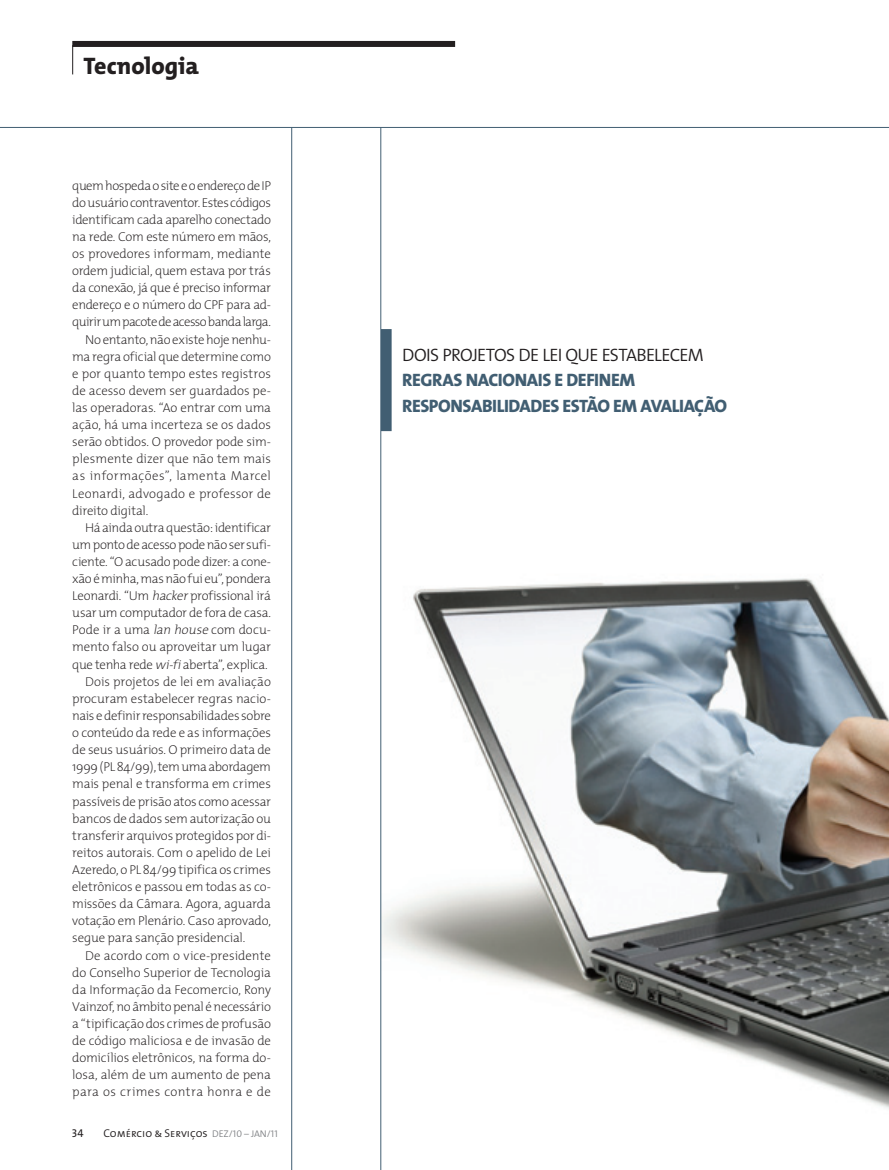
<style>
.page{position:relative;width:889px;height:1170px;background:#fff}
.page>*{position:absolute;margin:0;border:0;box-sizing:border-box;transform-origin:0 0}
.t1{font:800 24px "The Mix";color:#231f20}
.t2{font:18px/25.7px "The Mix Extra Bold Caps";letter-spacing:-.02em;color:#415e72}
.t3{font:300 18px "The Mix";color:#231f20}
.t4{font:200 12.9px "The Mix";letter-spacing:-.015em;color:#231f20}
.t5{font:200 12.9px "The Mix";letter-spacing:.005em;color:#231f20}
.t6{font:200 12.9px "The Mix";letter-spacing:-.045em;color:#231f20}
.t7{font:200 12.9px "The Mix";letter-spacing:-.04em;color:#231f20}
.t8{font:200 12.9px "The Mix";letter-spacing:.015em;color:#231f20}
.t9{font:11.4px "The Mix Semi Light Caps";color:#231f20}
.t10{font:11.4px "The Mix Caps";color:#231f20}
.s1{font-style:italic}
.s2{font-size:9.75px;color:#808285}
</style>
<div class="page">
<svg style="left:72px;top:47px;width:1px;height:27px"></svg>
<div style="left:72px;top:41px;width:383px;height:6px;background:#231f20"></div>
<img style="left:381px;top:550px;width:508px;height:610px">
<div style="left:381px;top:329px;width:10px;height:102px;background:#415e72"></div>
<hr style="left:291px;top:127px;width:1px;height:1042px;background:#415e72">
<hr style="left:380px;top:127px;width:1px;height:1042px;background:#415e72">
<hr style="left:0;top:127px;width:889px;height:1px;background:#415e72">
<h1 class="t1" style="left:84px;top:46px;width:117px">Tecnologia</h1>
<p class="t7" style="left:72px;top:174px;width:195px">quem hospeda o site e o endereço de IP</p>
<p class="t4" style="left:72px;top:192px;width:200px">do usuário contraventor. E stes códigos</p>
<p class="t4" style="left:72px;top:209px;width:200px">identificam cada aparelho conectado</p>
<p class="t4" style="left:72px;top:226px;width:200px">na rede. Com este número em mãos,</p>
<p class="t4" style="left:72px;top:243px;width:200px">os provedores informam, mediante</p>
<p class="t4" style="left:72px;top:260px;width:200px">ordem judicial, quem estava por trás</p>
<p class="t4" style="left:72px;top:277px;width:200px">da conexão, já que é preciso informar</p>
<p class="t4" style="left:72px;top:294px;width:200px">endereço e o número do CPF para ad-</p>
<p class="t6" style="left:72px;top:311px;width:200px">quirir um pacote de acesso banda larga.</p>
<p class="t4" style="left:85px;top:328px;width:187px">N o entanto, não existe hoje nenhu-</p>
<p class="t4" style="left:72px;top:345px;width:200px">ma regra oficial que determine como</p>
<p class="t4" style="left:72px;top:363px;width:200px">e por quanto tempo estes registros</p>
<p class="t4" style="left:72px;top:380px;width:200px">de acesso devem ser guardados pe-</p>
<p class="t4" style="left:72px;top:397px;width:200px">las operadoras. “Ao entrar com uma</p>
<p class="t4" style="left:72px;top:414px;width:200px">ação, há uma incerteza se os dados</p>
<p class="t4" style="left:72px;top:431px;width:200px">serão obtidos. O provedor pode sim-</p>
<p class="t5" style="left:72px;top:448px;width:200px">plesmente dizer que não tem mais</p>
<p class="t4" style="left:72px;top:465px;width:200px">as informações”, lamenta Marcel</p>
<p class="t8" style="left:72px;top:482px;width:200px">Leonardi, advogado e professor de</p>
<p class="t4" style="left:72px;top:499px;width:78px">direito digital.</p>
<p class="t4" style="left:85px;top:517px;width:187px">H á ainda outra questão: identificar</p>
<p class="t4" style="left:72px;top:534px;width:200px">um ponto de acesso pode não ser sufi-</p>
<p class="t4" style="left:72px;top:551px;width:200px">ciente. “O acusado pode dizer: a cone-</p>
<p class="t4" style="left:72px;top:568px;width:200px">xão é minha, mas não fui eu”, pondera</p>
<p class="t4" style="left:72px;top:585px;width:200px">Leonardi. “U m <span class="s1">hacker</span>profissional irá</p>
<p class="t4" style="left:72px;top:602px;width:200px">usar um computador de fora de casa.</p>
<p class="t4" style="left:72px;top:619px;width:200px">Pode ir a uma <span class="s1">lan house</span>com docu-</p>
<p class="t4" style="left:72px;top:636px;width:200px">mento falso ou aproveitar um lugar</p>
<p class="t4" style="left:72px;top:653px;width:197px">que tenha rede <span class="s1">wi-fi</span>aberta”, explica.</p>
<p class="t4" style="left:85px;top:670px;width:187px">Dois projetos de lei em avaliação</p>
<p class="t4" style="left:72px;top:687px;width:200px">procuram estabelecer regras nacio-</p>
<p class="t4" style="left:72px;top:705px;width:200px">nais e definir responsabilidades sobre</p>
<p class="t4" style="left:72px;top:722px;width:200px">o conteúdo da rede e as informações</p>
<p class="t4" style="left:72px;top:739px;width:200px">de seus usuários. O primeiro data de</p>
<p class="t4" style="left:72px;top:756px;width:200px">1999 (PL 84/99), tem uma abordagem</p>
<p class="t4" style="left:72px;top:773px;width:200px">mais penal e transforma em crimes</p>
<p class="t4" style="left:72px;top:790px;width:200px">passíveis de prisão atos como acessar</p>
<p class="t4" style="left:72px;top:807px;width:200px">bancos de dados sem autorização ou</p>
<p class="t4" style="left:72px;top:824px;width:200px">transferir arquivos protegidos por di-</p>
<p class="t4" style="left:72px;top:841px;width:200px">reitos autorais. Com o apelido de Lei</p>
<p class="t4" style="left:72px;top:858px;width:200px">Azeredo, o PL 84/99 tipifica os crimes</p>
<p class="t4" style="left:72px;top:876px;width:200px">eletrônicos e passou em todas as co-</p>
<p class="t4" style="left:72px;top:893px;width:200px">missões da Câmara. Agora, aguarda</p>
<p class="t4" style="left:72px;top:910px;width:200px">votação em Plenário. Caso aprovado,</p>
<p class="t4" style="left:72px;top:927px;width:175px">segue para sanção presidencial.</p>
<p class="t5" style="left:85px;top:944px;width:187px">De acordo com o vice-presidente</p>
<p class="t4" style="left:72px;top:961px;width:200px">do Conselho Superior de Tecnologia</p>
<p class="t5" style="left:72px;top:978px;width:200px">da I nformação da Fecomercio, Rony</p>
<p class="t4" style="left:72px;top:995px;width:200px">Vainzof, no âmbito penal é necessário</p>
<p class="t4" style="left:72px;top:1012px;width:200px">a “tipificação dos crimes de profusão</p>
<p class="t4" style="left:72px;top:1030px;width:200px">de código maliciosa e de invasão de</p>
<p class="t4" style="left:72px;top:1047px;width:200px">domicílios eletrônicos, na forma do-</p>
<p class="t4" style="left:72px;top:1064px;width:200px">losa, além de um aumento de pena</p>
<p class="t4" style="left:72px;top:1081px;width:200px">para os crimes contra honra e de</p>
<p class="t10" style="left:72px;top:1123px;width:13px">34</p>
<p class="t9" style="left:103px;top:1123px;width:176px">Comércio &amp; Serviços <span class="s2">dez/10 – jan/11</span></p>
<h2 class="t3" style="left:402px;top:339px;width:10px">DOIS</h2>
<h2 class="t3" style="left:442px;top:339px;width:10px">PROJETOS</h2>
<h2 class="t3" style="left:518px;top:339px;width:94px">DELEI QUEESTABELECEM</h2>
<h2 class="t2" style="left:402px;top:367px;width:326px">REGRAS NACIONAIS E DEFINEM<br>RESPONSABILIDADES ESTÃO EM AVALIAÇÃO</h2>
</div>
